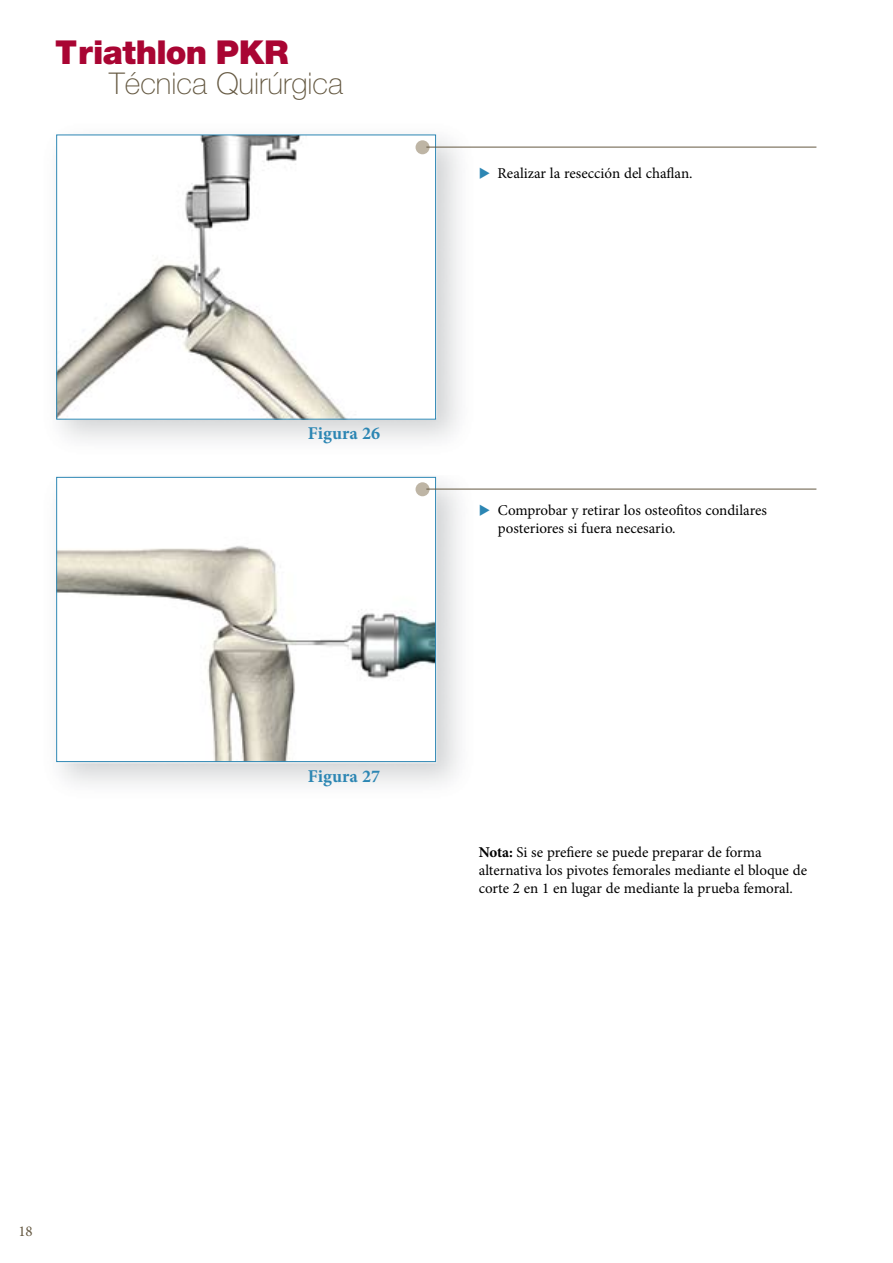
<style>
.page{position:relative;width:893px;height:1263px;background:#fff}
.page>*{position:absolute;margin:0;border:0;box-sizing:border-box;transform-origin:0 0}
.t1{font:900 33px "Helvetica Neue";letter-spacing:-.02em;color:#a90533}
.t2{font:100 30px "Helvetica Neue";color:#645841}
.t3{font:700 18px "Minion Pro";color:#2c86b3}
.t4{font:15px/18px "Minion Pro";color:#000}
.t5{font:15px "Minion Pro";color:#645841}
.s1{color:#2c86b3}
.s2{font-weight:700}
</style>
<div class="page">
<img style="left:56px;top:134px;width:430px;height:306px">
<img style="left:58px;top:137px;width:376px;height:280px">
<div style="left:56px;top:135px;width:380px;height:284px;border:1px solid #2c86b3"></div>
<img style="left:58px;top:484px;width:376px;height:276px">
<div style="left:56px;top:477px;width:380px;height:285px;border:1px solid #2c86b3"></div>
<div style="left:416px;top:140px;width:13px;height:14px;background:#beb5a5;border-radius:50%"></div>
<hr style="left:426px;top:147px;width:390px;height:1px;background:#645841">
<div style="left:416px;top:482px;width:13px;height:14px;background:#beb5a5;border-radius:50%"></div>
<hr style="left:426px;top:489px;width:390px;height:1px;background:#645841">
<h1 class="t1" style="left:55px;top:32px;width:235px">Triathlon PKR</h1>
<h2 class="t2" style="left:109px;top:66px;width:235px">Técnica Quirúrgica</h2>
<p class="t4" style="left:479px;top:165px;width:214px"><span class="s1">◆</span> Realizar la resección del chaflan.</p>
<p class="t3" style="left:308px;top:421px;width:74px">Figura 26</p>
<p class="t3" style="left:308px;top:763px;width:74px">Figura 27</p>
<p class="t4" style="left:498px;top:501px;width:271px;text-indent:-19px"><span class="s1">◆</span> Comprobar y retirar los osteofitos condilares posteriores si fuera necesario.</p>
<p class="t4" style="left:479px;top:843px;width:330px"><span class="s2">Nota:</span> Si se prefiere se puede preparar de forma alternativa los pivotes femorales mediante el bloque de corte 2 en 1 en lugar de mediante la prueba femoral.</p>
<p class="t5" style="left:18px;top:1221px;width:16px">18</p>
</div>
